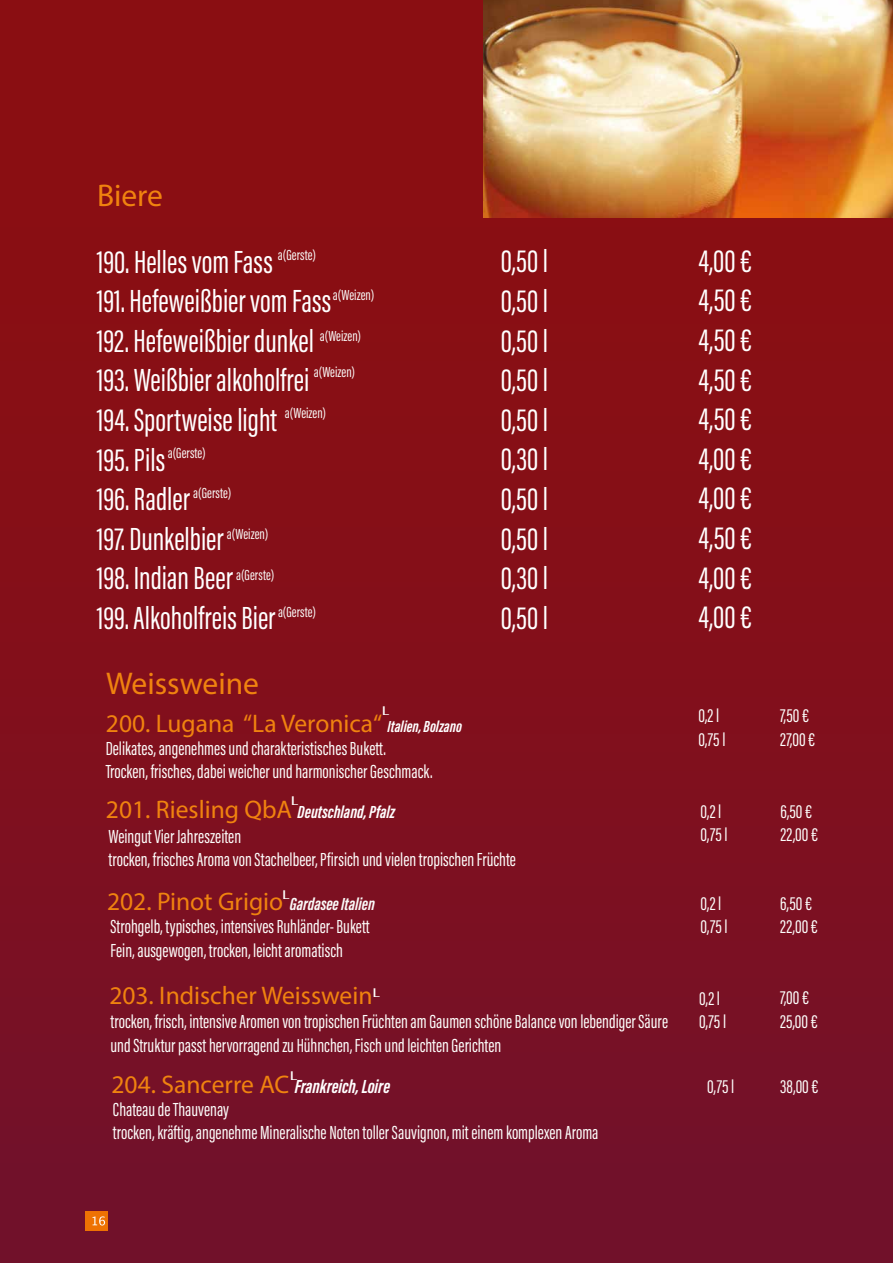
<style>
.page{position:relative;width:893px;height:1263px;background:#fff}
.page>*{position:absolute;margin:0;border:0;box-sizing:border-box;transform-origin:0 0}
.t1{font:33px/39.6px "Acumin Pro Extra Cond";color:#fff;text-align:justify}
.t2{font:31.5px "Myriad Pro";color:#f0830f}
.t3{font:25.5px "Myriad Pro";color:#f0830f}
.t4{font:19.5px/23.4px "Acumin Pro Extra Cond";color:#fdfdfb}
.t5{font:italic 700 18px "Acumin Pro Extra Cond";color:#fff}
.t6{font:15px "Acumin Pro Extra Cond";color:#fafaf8}
.t7{font:13.05px "Acumin Pro Extra Cond";color:#fdfdfb;scale:2.01 1}
.s1{font-family:"Acumin Pro Extra Cond";font-weight:700;font-style:italic;font-size:16.5px;color:#fff}
.s2{font-family:"Myriad Pro";font-weight:400;font-style:normal;font-size:25.5px;color:#f0830f}
.s3{font-family:"Acumin Pro Extra Cond";font-weight:700;font-style:italic;font-size:18px;color:#faf9f8}
.s4{font-family:"Myriad Pro";font-size:25.5px;color:#f0830f}
.s5{font-weight:700;font-style:italic;color:#fff}
</style>
<div class="page">
<div style="left:0;top:1px;width:893px;height:1262px;background:linear-gradient(to bottom,#8f0e0e,#73112a)"></div>
<div style="left:85px;top:1211px;width:23px;height:19px;background:#ee7203"></div>
<svg style="left:93px;top:1216px;width:12px;height:9px"></svg>
<img style="left:484px;top:1px;width:409px;height:216px">
<h2 class="t2" style="left:97px;top:176px;width:67px">Biere</h2>
<p class="t6" style="left:278px;top:245px;width:40px">a(Gerste)</p>
<h1 class="t1" style="left:97px;top:242px;width:236px;text-align:left">190. Helles vom Fass<br>191. Hefeweißbier vom Fass<br>192. Hefeweißbier dunkel<br>193. Weißbier alkoholfrei<br>194. Sportweise light<br>195. Pils<br>196. Radler<br>197. Dunkelbier<br>198. Indian Beer<br>199. Alkoholfreis Bier</h1>
<h1 class="t1" style="left:501px;top:241px;width:49px">0,50 l 0,50 l 0,50 l 0,50 l 0,50 l 0,30 l 0,50 l 0,50 l 0,30 l 0,50 l</h1>
<h1 class="t1" style="left:698px;top:241px;width:55px">4,00 € 4,50 € 4,50 € 4,50 € 4,50 € 4,00 € 4,00 € 4,50 € 4,00 € 4,00 €</h1>
<p class="t6" style="left:333px;top:286px;width:43px">a(Weizen)</p>
<p class="t6" style="left:320px;top:327px;width:43px">a(Weizen)</p>
<p class="t6" style="left:314px;top:363px;width:43px">a(Weizen)</p>
<p class="t6" style="left:285px;top:404px;width:43px">a(Weizen)</p>
<p class="t6" style="left:168px;top:444px;width:40px">a(Gerste)</p>
<p class="t6" style="left:193px;top:483px;width:40px">a(Gerste)</p>
<p class="t6" style="left:227px;top:525px;width:43px">a(Weizen)</p>
<p class="t6" style="left:236px;top:565px;width:40px">a(Gerste)</p>
<p class="t6" style="left:278px;top:603px;width:40px">a(Gerste)</p>
<h2 class="t2" style="left:106px;top:664px;width:154px">Weissweine</h2>
<p class="t7" style="left:382px;top:703px;width:5px">L</p>
<h3 class="t3" style="left:106px;top:708px;width:357px">200. Lugana “La Veronica“ <span class="s1">Italien, Bolzano</span></h3>
<p class="t4" style="left:106px;top:737px;width:328px">Delikates, angenehmes und charakteristisches Bukett.<br>Trocken, frisches, dabei weicher und harmonischer Geschmack.</p>
<p class="t5" style="left:106px;top:800px;width:291px"><span class="s2">201. Riesling QbA</span> Deutschland, Pfalz</p>
<p class="t4" style="left:109px;top:824px;width:409px">Weingut Vier Jahreszeiten<br>trocken, frisches Aroma von Stachelbeer, Pfirsich und vielen tropischen Früchte</p>
<h3 class="t3" style="left:107px;top:885px;width:269px">202. Pinot Grigio <span class="s3">Gardasee Italien</span></h3>
<p class="t4" style="left:110px;top:915px;width:261px">Strohgelb, typisches, intensives Ruhländer- Bukett<br>Fein, ausgewogen, trocken, leicht aromatisch</p>
<h3 class="t3" style="left:109px;top:980px;width:265px">203. Indischer Weisswein</h3>
<p class="t4" style="left:111px;top:1010px;width:559px">trocken, frisch, intensive Aromen von tropischen Früchten am Gaumen schöne Balance von lebendiger Säure und Struktur passt hervorragend zu Hühnchen, Fisch und leichten Gerichten</p>
<p class="t4" style="left:112px;top:1075px;width:488px;line-height:23px"><span class="s4">204. Sancerre AC</span> <span class="s5">Frankreich, Loire<br></span>Chateau de Thauvenay<br>trocken, kräftig, angenehme Mineralische Noten toller Sauvignon, mit einem komplexen Aroma</p>
<p class="t7" style="left:291px;top:793px;width:5px">L</p>
<p class="t7" style="left:282px;top:887px;width:5px">L</p>
<p class="t7" style="left:373px;top:984px;width:5px">L</p>
<p class="t7" style="left:290px;top:1067px;width:5px">L</p>
<p class="t4" style="left:698px;top:704px;width:29px">0,2 l<br>0,75 l</p>
<p class="t4" style="left:700px;top:799px;width:29px">0,2 l<br>0,75 l</p>
<p class="t4" style="left:700px;top:891px;width:29px">0,2 l<br>0,75 l</p>
<p class="t4" style="left:699px;top:986px;width:29px">0,2 l<br>0,75 l</p>
<p class="t4" style="left:707px;top:1075px;width:29px">0,75 l</p>
<p class="t4" style="left:780px;top:704px;width:37px">7,50 €<br>27,00 €</p>
<p class="t4" style="left:780px;top:799px;width:39px">6,50 €<br>22,00 €</p>
<p class="t4" style="left:780px;top:891px;width:39px">6,50 €<br>22,00 €</p>
<p class="t4" style="left:780px;top:986px;width:39px">7,00 €<br>25,00 €</p>
<p class="t4" style="left:780px;top:1075px;width:40px">38,00 €</p>
</div>
